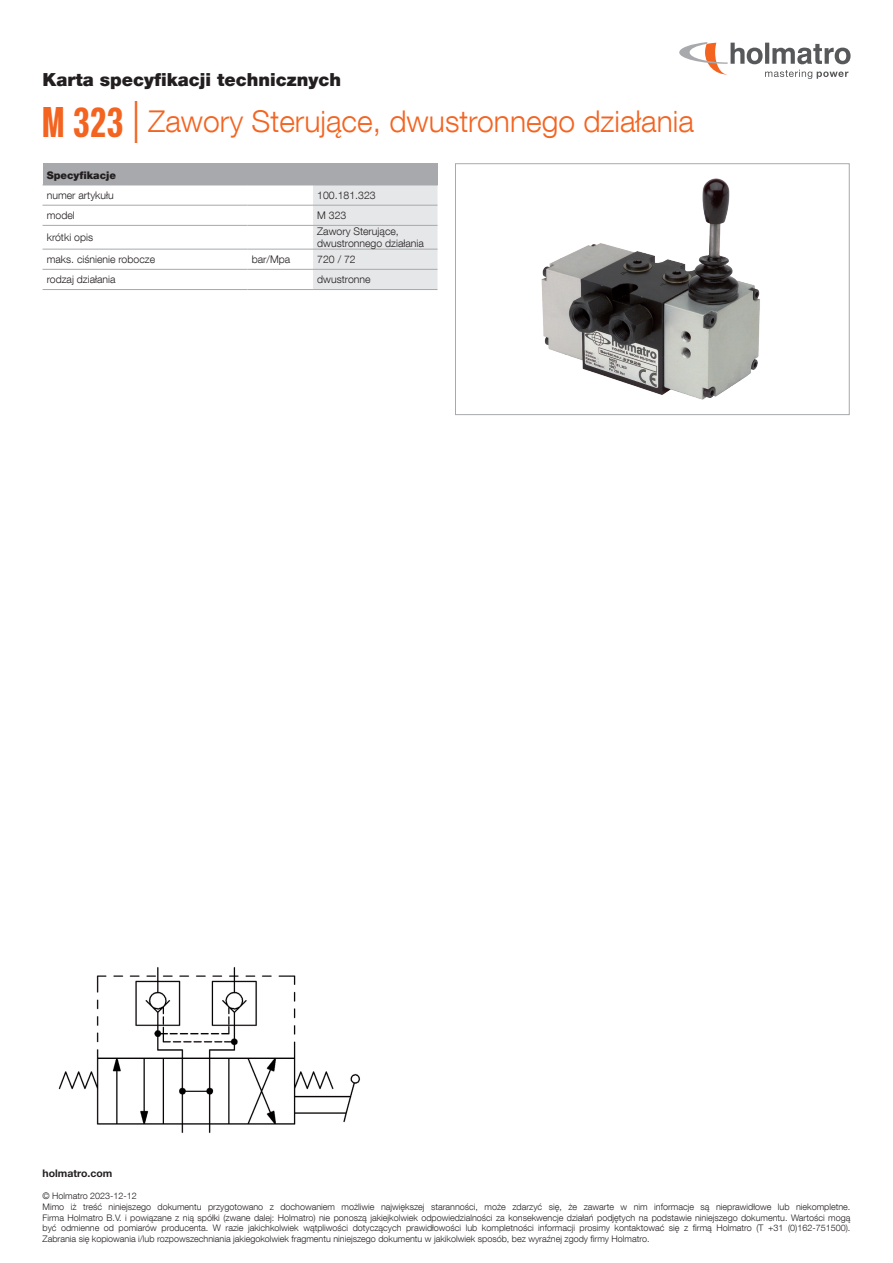
<style>
.page{position:relative;width:893px;height:1263px;background:#fff}
.page>*{position:absolute;margin:0;border:0;box-sizing:border-box;transform-origin:0 0}
.t1{font:300 30px "Helvetica Neue LT Com";color:#f36421}
.t2{font:900 18px "Helvetica Neue LT Com";color:#231f20}
.t3{font:300 10.5px/12px "Helvetica Neue LT Com";color:#231f20}
.t4{font:700 10.5px "Helvetica Neue LT Std";color:#231f20}
.t5{font:900 10.5px "Helvetica Neue LT Com";color:#231f20}
.t6{font:300 9px/10.8px "Helvetica Neue LT Com";color:#231f20}
.s1{font-family:"Neue Helvetica Pro 79 Cm";font-weight:700;font-size:42px}
.s2{font-family:"Helvetica Neue LT Std";font-size:42px}
</style>
<div class="page">
<svg style="left:679px;top:42px;width:171px;height:37px"></svg>
<div style="left:43px;top:164px;width:394px;height:21px;background:#a8a9ad"></div>
<svg style="left:313px;top:164px;width:125px;height:125px"></svg>
<hr style="left:43px;top:185px;width:204px;height:1px;background:#a8a9ad">
<hr style="left:247px;top:185px;width:66px;height:1px;background:#a8a9ad">
<hr style="left:313px;top:185px;width:125px;height:1px;background:#a8a9ad">
<hr style="left:43px;top:205px;width:204px;height:1px;background:#a8a9ad">
<hr style="left:247px;top:205px;width:66px;height:1px;background:#a8a9ad">
<hr style="left:313px;top:205px;width:124px;height:1px;background:#a8a9ad">
<hr style="left:43px;top:225px;width:204px;height:1px;background:#a8a9ad">
<hr style="left:247px;top:225px;width:66px;height:1px;background:#a8a9ad">
<hr style="left:313px;top:225px;width:124px;height:1px;background:#a8a9ad">
<hr style="left:43px;top:249px;width:204px;height:1px;background:#a8a9ad">
<hr style="left:247px;top:249px;width:66px;height:1px;background:#a8a9ad">
<hr style="left:313px;top:249px;width:124px;height:1px;background:#a8a9ad">
<hr style="left:43px;top:289px;width:204px;height:1px;background:#a8a9ad">
<hr style="left:43px;top:269px;width:204px;height:1px;background:#a8a9ad">
<hr style="left:247px;top:289px;width:66px;height:1px;background:#a8a9ad">
<hr style="left:247px;top:269px;width:66px;height:1px;background:#a8a9ad">
<hr style="left:313px;top:289px;width:124px;height:1px;background:#a8a9ad">
<hr style="left:313px;top:269px;width:124px;height:1px;background:#a8a9ad">
<img style="left:58px;top:966px;width:302px;height:167px">
<img style="left:541px;top:178px;width:219px;height:222px">
<div style="left:455px;top:164px;width:394px;height:251px;border:1px solid #a8a9ad"></div>
<h2 class="t2" style="left:43px;top:68px;width:300px">Karta specyfikacji technicznych</h2>
<h1 class="t1" style="left:43px;top:103px;width:653px"><span class="s1">M 323</span> <span class="s2">|</span> Zawory Sterujące, dwustronnego działania</h1>
<p class="t5" style="left:47px;top:169px;width:71px">Specyfikacje</p>
<p class="t3" style="left:47px;top:189px;width:68px">numer artykułu</p>
<p class="t3" style="left:317px;top:189px;width:60px">100.181.323</p>
<p class="t3" style="left:47px;top:209px;width:30px">model</p>
<p class="t3" style="left:317px;top:209px;width:31px">M 323</p>
<p class="t3" style="left:47px;top:231px;width:48px">krótki opis</p>
<p class="t3" style="left:317px;top:225px;width:108px">Zawory Sterujące, dwustronnego działania</p>
<p class="t3" style="left:47px;top:253px;width:110px">maks. ciśnienie robocze</p>
<p class="t3" style="left:252px;top:253px;width:40px">bar/Mpa</p>
<p class="t3" style="left:317px;top:253px;width:40px">720 / 72</p>
<p class="t3" style="left:47px;top:273px;width:70px">rodzaj działania</p>
<p class="t3" style="left:317px;top:273px;width:55px">dwustronne</p>
<p class="t4" style="left:43px;top:1167px;width:71px">holmatro.com</p>
<p class="t6" style="left:43px;top:1190px;width:809px">© Holmatro 2023-12-12<br>Mimo iż treść niniejszego dokumentu przygotowano z dochowaniem możliwie największej staranności, może zdarzyć się, że zawarte w nim informacje są nieprawidłowe lub niekompletne.<br>Firma Holmatro B.V. i powiązane z nią spółki (zwane dalej: Holmatro) nie ponoszą jakiejkolwiek odpowiedzialności za konsekwencje działań podjętych na podstawie niniejszego dokumentu. Wartości mogą być odmienne od pomiarów producenta. W razie jakichkolwiek wątpliwości dotyczących prawidłowości lub kompletności informacji prosimy kontaktować się z firmą Holmatro (T +31 (0)162-751500).<br>Zabrania się kopiowania i/lub rozpowszechniania jakiegokolwiek fragmentu niniejszego dokumentu w jakikolwiek sposób, bez wyraźnej zgody firmy Holmatro.</p>
</div>
